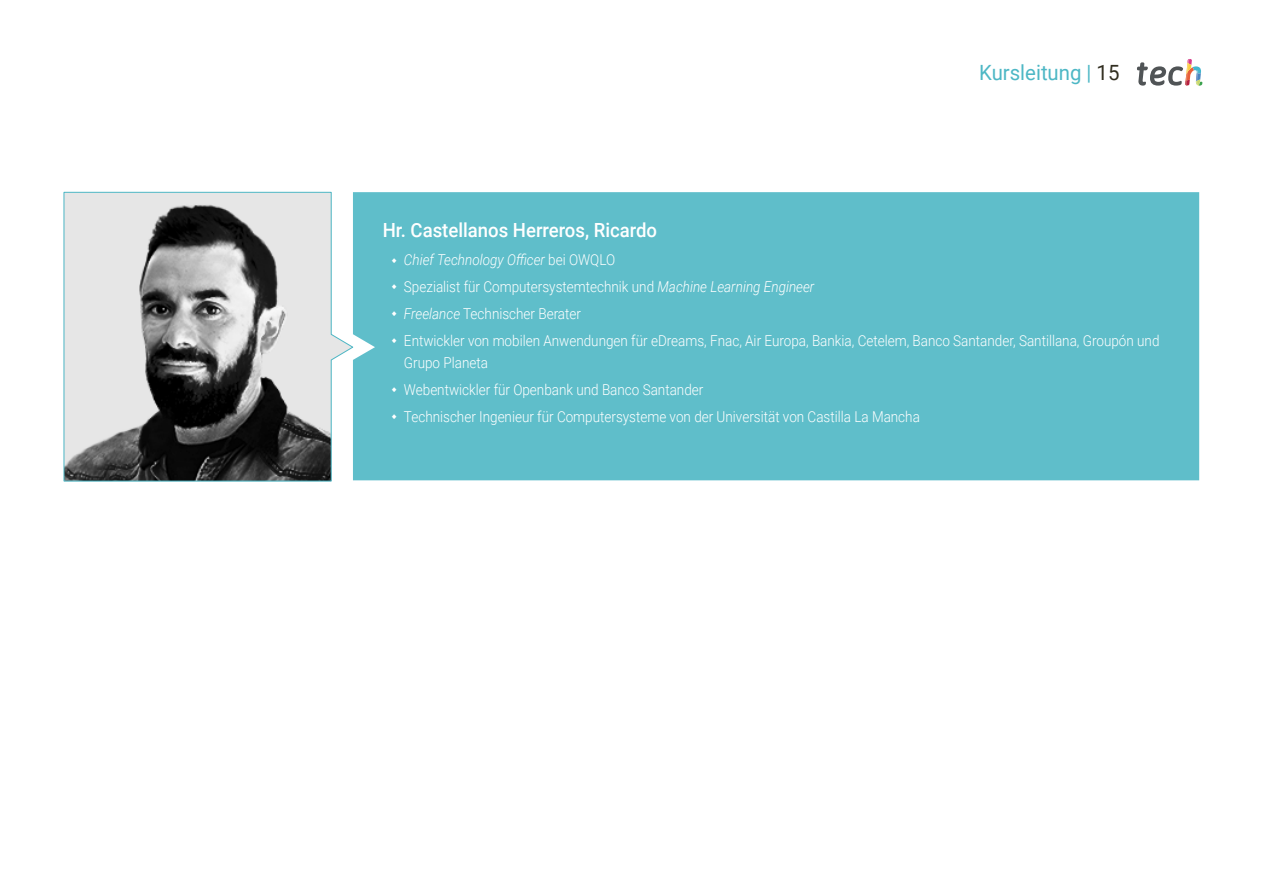
<style>
.page{position:relative;width:1263px;height:893px;background:#fff}
.page>*{position:absolute;margin:0;border:0;box-sizing:border-box;transform-origin:0 0}
.t1{font:21px "Roboto";color:#4db7c5}
.t2{font:500 19.5px "Roboto";color:#fff;scale:.95 1}
.t3{font:300 15px/26.7px "Roboto";color:#fff;scale:.9 1}
.s1{color:#312e20}
.s2{font-style:italic}
</style>
<div class="page">
<div style="left:353px;top:192px;width:846px;height:288px;background:#5fbeca"></div>
<svg style="left:64px;top:192px;width:289px;height:289px;background:#9fa0a0"></svg>
<svg style="left:1137px;top:59px;width:65px;height:27px"></svg>
<svg style="left:392px;top:258px;width:5px;height:5px"></svg>
<svg style="left:392px;top:285px;width:5px;height:5px"></svg>
<svg style="left:392px;top:311px;width:5px;height:5px"></svg>
<svg style="left:392px;top:338px;width:5px;height:5px"></svg>
<svg style="left:392px;top:387px;width:5px;height:5px"></svg>
<svg style="left:392px;top:414px;width:5px;height:5px"></svg>
<h1 class="t1" style="left:979px;top:57px;width:142px">Kursleitung | <span class="s1">15</span></h1>
<h2 class="t2" style="left:383px;top:216px;width:290px">Hr. Castellanos Herreros, Ricardo</h2>
<p class="t3" style="left:404px;top:246px;width:841px"><span class="s2">Chief Technology Officer</span> bei OWQLO<br>Spezialist für Computersystemtechnik und <span class="s2">Machine Learning Engineer<br>Freelance</span> Technischer Berater<br>Entwickler von mobilen Anwendungen für eDreams, Fnac, Air Europa, Bankia, Cetelem, Banco Santander, Santillana, Groupón und</p>
<p class="t3" style="left:404px;top:349px;width:575px">Grupo Planeta<br>Webentwickler für Openbank und Banco Santander<br>Technischer Ingenieur für Computersysteme von der Universität von Castilla La Mancha</p>
</div>
